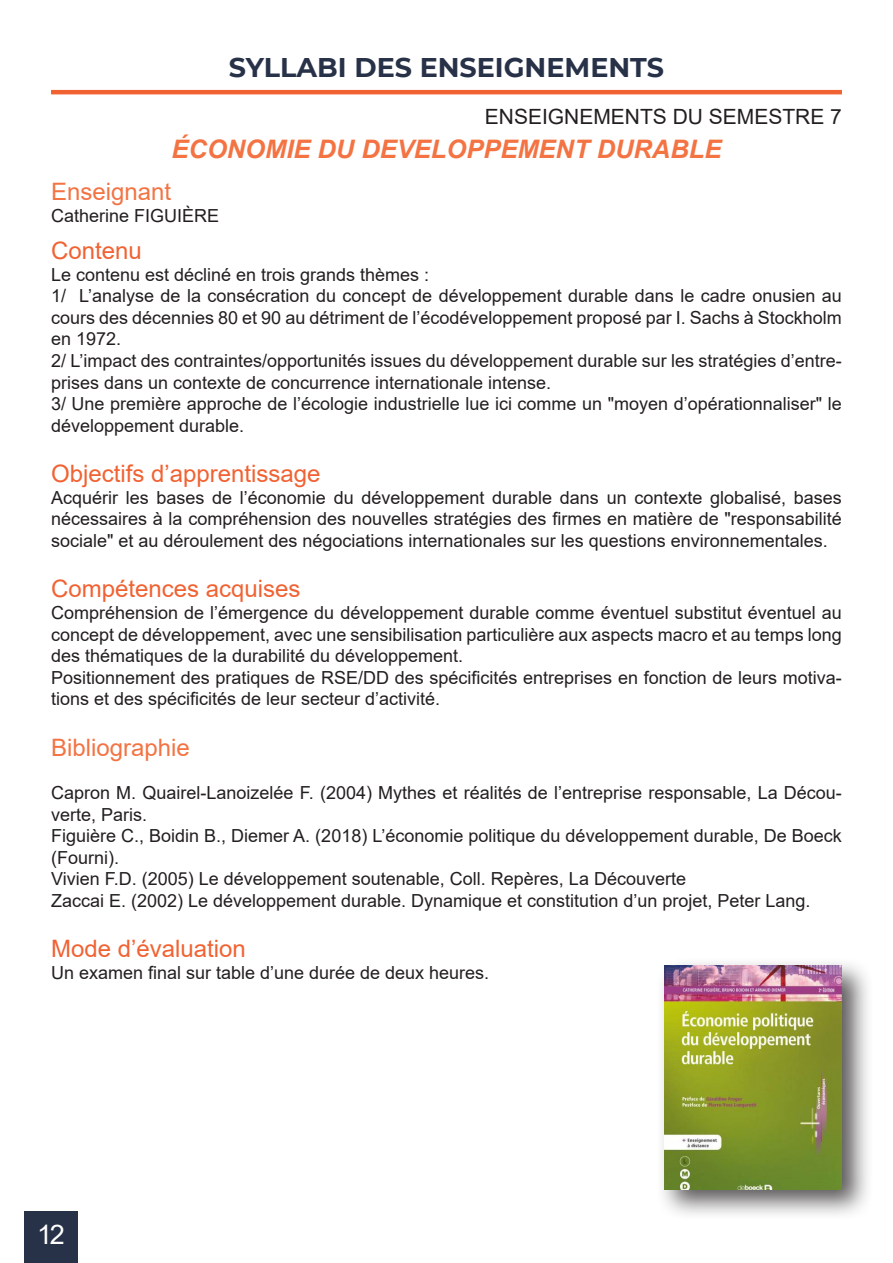
<style>
.page{position:relative;width:893px;height:1263px;background:#fff}
.page>*{position:absolute;margin:0;border:0;box-sizing:border-box;transform-origin:0 0}
.Titre_1{font:700 27px "Montserrat";color:#273147}
.t1{font:27px "Arial";color:#fff}
.syllabi_titre_1_ie{font:italic 700 25.5px "Arial";color:#f37343}
.syllabi_titre_2_IE{font:24px "Arial";color:#f16232}
.syllabi_titre_1_ie-2{font:24px "Arial";color:#f37343}
.Style_de_paragraphe_2{font:21px "Arial";color:#231f20}
.syllabi_titre_1_ie-3{font:18px/21.6px "Arial";color:#231f20}
</style>
<div class="page">
<div style="left:24px;top:1211px;width:54px;height:52px;background:#273147"></div>
<hr style="left:51px;top:90px;width:791px;height:4px;background:#f16232">
<div style="left:656px;top:957px;width:217px;height:264px;background:#231f20;opacity:.75"></div>
<img style="left:665px;top:966px;width:177px;height:223px">
<p class="Titre_1" style="left:229px;top:48px;width:437px">SYLLABI DES ENSEIGNEMENTS</p>
<p class="Style_de_paragraphe_2" style="left:485px;top:102px;width:359px">ENSEIGNEMENTS DU SEMESTRE 7</p>
<p class="syllabi_titre_1_ie" style="left:172px;top:133px;width:551px">ÉCONOMIE DU DEVELOPPEMENT DURABLE</p>
<p class="syllabi_titre_1_ie-2" style="left:51px;top:175px;width:122px">Enseignant</p>
<p class="syllabi_titre_1_ie-3" style="left:51px;top:204px;width:170px">Catherine FIGUIÈRE</p>
<p class="syllabi_titre_2_IE" style="left:51px;top:234px;width:92px">Contenu</p>
<p class="syllabi_titre_1_ie-3" style="left:51px;top:263px;width:380px">Le contenu est décliné en trois grands thèmes :</p>
<p class="syllabi_titre_1_ie-3" style="left:51px;top:285px;width:792px;text-align:justify">1/ L’analyse de la consécration du concept de développement durable dans le cadre onusien au cours des décennies 80 et 90 au détriment de l’écodéveloppement proposé par I. Sachs à Stockholm en 1972.</p>
<p class="syllabi_titre_1_ie-3" style="left:51px;top:350px;width:792px">2/ L’impact des contraintes/opportunités issues du développement durable sur les stratégies d’entre&shy;prises dans un contexte de concurrence internationale intense.</p>
<p class="syllabi_titre_1_ie-3" style="left:51px;top:393px;width:792px">3/ Une première approche de l’écologie industrielle lue ici comme un "moyen d’opérationnaliser" le développement durable.</p>
<p class="syllabi_titre_2_IE" style="left:51px;top:457px;width:271px">Objectifs d’apprentissage</p>
<p class="syllabi_titre_1_ie-3" style="left:51px;top:486px;width:792px;text-align:justify">Acquérir les bases de l’économie du développement durable dans un contexte globalisé, bases nécessaires à la compréhension des nouvelles stratégies des firmes en matière de "responsabilité sociale" et au déroulement des négociations internationales sur les questions environnementales.</p>
<p class="syllabi_titre_2_IE" style="left:51px;top:572px;width:251px">Compétences acquises</p>
<p class="syllabi_titre_1_ie-3" style="left:51px;top:602px;width:792px;text-align:justify">Compréhension de l’émergence du développement durable comme éventuel substitut éventuel au concept de développement, avec une sensibilisation particulière aux aspects macro et au temps long des thématiques de la durabilité du développement.</p>
<p class="syllabi_titre_1_ie-3" style="left:51px;top:666px;width:792px">Positionnement des pratiques de RSE/DD des spécificités entreprises en fonction de leurs motiva&shy;tions et des spécificités de leur secteur d’activité.</p>
<p class="syllabi_titre_1_ie-2" style="left:51px;top:731px;width:140px">Bibliographie</p>
<p class="syllabi_titre_1_ie-3" style="left:51px;top:782px;width:792px">Capron M. Quairel-Lanoizelée F. (2004) Mythes et réalités de l’entreprise responsable, La Décou&shy;verte, Paris.</p>
<p class="syllabi_titre_1_ie-3" style="left:51px;top:825px;width:792px">Figuière C., Boidin B., Diemer A. (2018) L’économie politique du développement durable, De Boeck (Fourni).</p>
<p class="syllabi_titre_1_ie-3" style="left:51px;top:868px;width:636px">Vivien F.D. (2005) Le développement soutenable, Coll. Repères, La Découverte</p>
<p class="syllabi_titre_1_ie-3" style="left:51px;top:890px;width:761px">Zaccai E. (2002) Le développement durable. Dynamique et constitution d’un projet, Peter Lang.</p>
<p class="syllabi_titre_2_IE" style="left:51px;top:932px;width:196px">Mode d’évaluation</p>
<p class="syllabi_titre_1_ie-3" style="left:51px;top:962px;width:440px">Un examen final sur table d’une durée de deux heures.</p>
<h1 class="t1" style="left:37px;top:1216px;width:29px">12</h1>
</div>
